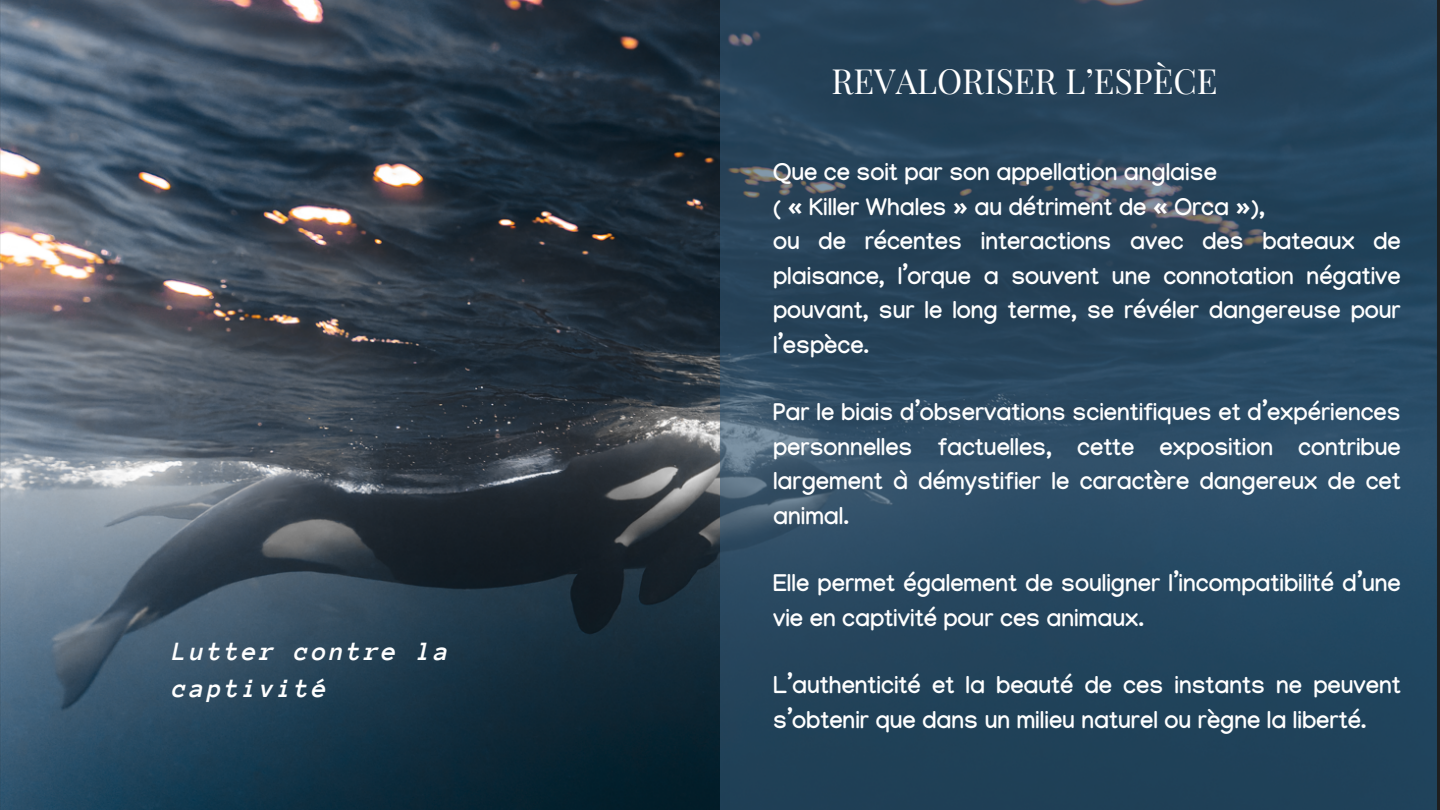
<style>
.page{position:relative;width:1440px;height:810px;background:#fff}
.page>*{position:absolute;margin:0;border:0;box-sizing:border-box;transform-origin:0 0}
.t1{font:34px "Playfair Display";color:#fff}
.t2{font:italic 700 27px/37.5px "Anonymous Pro";letter-spacing:.1em;color:#fff}
.t3{font:700 24px/34.5px "Manjari";color:#fff;text-align:justify}
.s1{font-family:"Noto Sans"}
</style>
<div class="page">
<img style="left:0;top:0;width:1440px;height:810px">
<svg style="left:720px;top:0;width:717px;height:810px;background:#27465e"></svg>
<h2 class="t2" style="left:173px;top:632px;width:278px">Lutter contre la captivité</h2>
<h1 class="t1" style="left:832px;top:57px;width:387px">REVALORISER L’ESPÈCE</h1>
<p class="t3" style="left:773px;top:159px;width:445px">Que ce soit par son appellation anglaise</p>
<p class="t3" style="left:773px;top:194px;width:493px">( <span class="s1">«</span> Killer Whales <span class="s1">»</span> au détriment de <span class="s1">«</span> Orca <span class="s1">»</span>),</p>
<p class="t3" style="left:773px;top:228px;width:629px">ou de récentes interactions avec des bateaux de plaisance, l’orque a souvent une connotation négative pouvant, sur le long terme, se révéler dangereuse pour l’espèce.</p>
<p class="t3" style="left:773px;top:399px;width:629px">Par le biais d’observations scientifiques et d’expériences personnelles factuelles, cette exposition contribue largement à démystifier le caractère dangereux de cet animal.</p>
<p class="t3" style="left:773px;top:570px;width:629px">Elle permet également de souligner l’incompatibilité d’une vie en captivité pour ces animaux.</p>
<p class="t3" style="left:773px;top:672px;width:629px">L’authenticité et la beauté de ces instants ne peuvent s’obtenir que dans un milieu naturel ou règne la liberté.</p>
</div>
